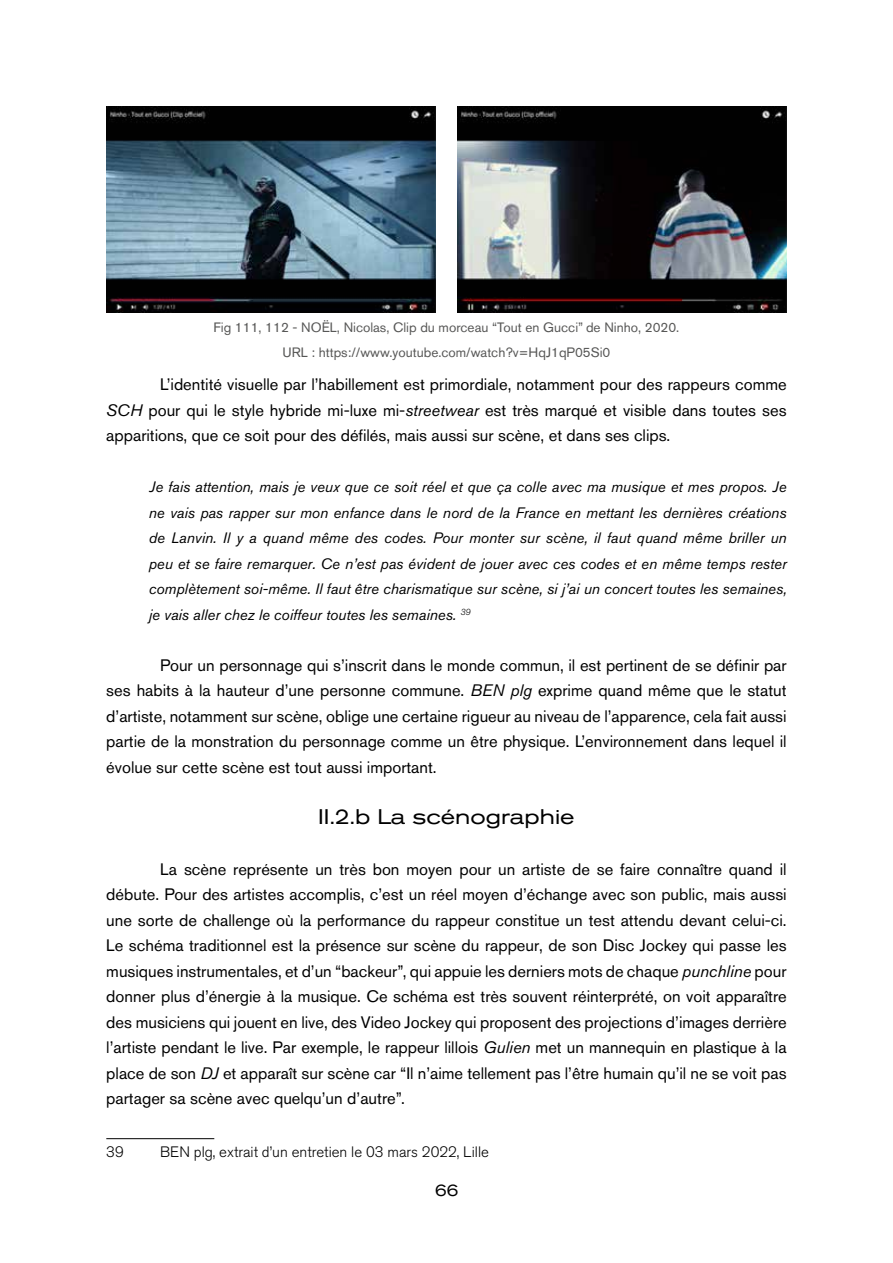
<style>
.page{position:relative;width:893px;height:1263px;background:#fff}
.page>*{position:absolute;margin:0;border:0;box-sizing:border-box;transform-origin:0 0}
.t1{font:expanded 21px "Akzidenz Grotesk BQ";color:#000}
.t2{font:16.5px/25.5px "Akzidenz Grotesk BQ";color:#000;text-align:justify}
.t3{font:expanded 16.5px "Akzidenz Grotesk BQ";color:#000}
.t4{font:italic 15px/25.5px "Akzidenz Grotesk BQ";color:#000;text-align:justify}
.t5{font:300 15px "Akzidenz Grotesk BQ";color:#000}
.t6{font:13.5px/25.5px "Akzidenz Grotesk BQ";color:#575756;text-align:center}
.s1{font-style:italic}
</style>
<div class="page">
<hr style="left:106px;top:1138px;width:108px;height:1px;background:#000">
<img style="left:106px;top:106px;width:329px;height:206px">
<img style="left:458px;top:106px;width:329px;height:206px">
<p class="t6" style="left:214px;top:314px;width:467px">Fig 111, 112 - NOËL, Nicolas, Clip du morceau “Tout en Gucci” de Ninho, 2020.<br>URL : https://www.youtube.com/watch?v=HqJ1qP05Si0</p>
<p class="t2" style="left:106px;top:371px;width:682px;text-indent:54px">L’identité visuelle par l’habillement est primordiale, notamment pour des rappeurs comme <span class="s1">SCH</span> pour qui le style hybride mi-luxe mi-<span class="s1">streetwear</span> est très marqué et visible dans toutes ses apparitions, que ce soit pour des défilés, mais aussi sur scène, et dans ses clips.</p>
<p class="t4" style="left:149px;top:474px;width:639px">Je fais attention, mais je veux que ce soit réel et que ça colle avec ma musique et mes propos. Je ne vais pas rapper sur mon enfance dans le nord de la France en mettant les dernières créations de Lanvin. Il y a quand même des codes. Pour monter sur scène, il faut quand même briller un peu et se faire remarquer. Ce n’est pas évident de jouer avec ces codes et en même temps rester complètement soi-même. Il faut être charismatique sur scène, si j’ai un concert toutes les semaines, je vais aller chez le coiffeur toutes les semaines. <sup>39</sup></p>
<p class="t2" style="left:106px;top:652px;width:682px;text-indent:54px">Pour un personnage qui s’inscrit dans le monde commun, il est pertinent de se définir par ses habits à la hauteur d’une personne commune. <span class="s1">BEN plg</span> exprime quand même que le statut d’artiste, notamment sur scène, oblige une certaine rigueur au niveau de l’apparence, cela fait aussi partie de la monstration du personnage comme un être physique. L’environnement dans lequel il évolue sur cette scène est tout aussi important.</p>
<p class="t1" style="left:318px;top:804px;width:258px">II.2.b La scénographie</p>
<p class="t2" style="left:106px;top:856px;width:682px;text-indent:54px">La scène représente un très bon moyen pour un artiste de se faire connaître quand il débute. Pour des artistes accomplis, c’est un réel moyen d’échange avec son public, mais aussi une sorte de challenge où la performance du rappeur constitue un test attendu devant celui-ci.<br>Le schéma traditionnel est la présence sur scène du rappeur, de son Disc Jockey qui passe les musiques instrumentales, et d’un “backeur”, qui appuie les derniers mots de chaque <span class="s1">punchline</span> pour donner plus d’énergie à la musique. Ce schéma est très souvent réinterprété, on voit apparaître des musiciens qui jouent en live, des Video Jockey qui proposent des projections d’images derrière l’artiste pendant le live. Par exemple, le rappeur lillois <span class="s1">Gulien</span> met un mannequin en plastique à la place de son <span class="s1">DJ</span> et apparaît sur scène car “Il n’aime tellement pas l’être humain qu’il ne se voit pas partager sa scène avec quelqu’un d’autre”.</p>
<p class="t5" style="left:106px;top:1143px;width:19px">39</p>
<p class="t5" style="left:160px;top:1143px;width:330px">BEN plg, extrait d’un entretien le 03 mars 2022, Lille</p>
<p class="t3" style="left:435px;top:1180px;width:25px">66</p>
</div>
